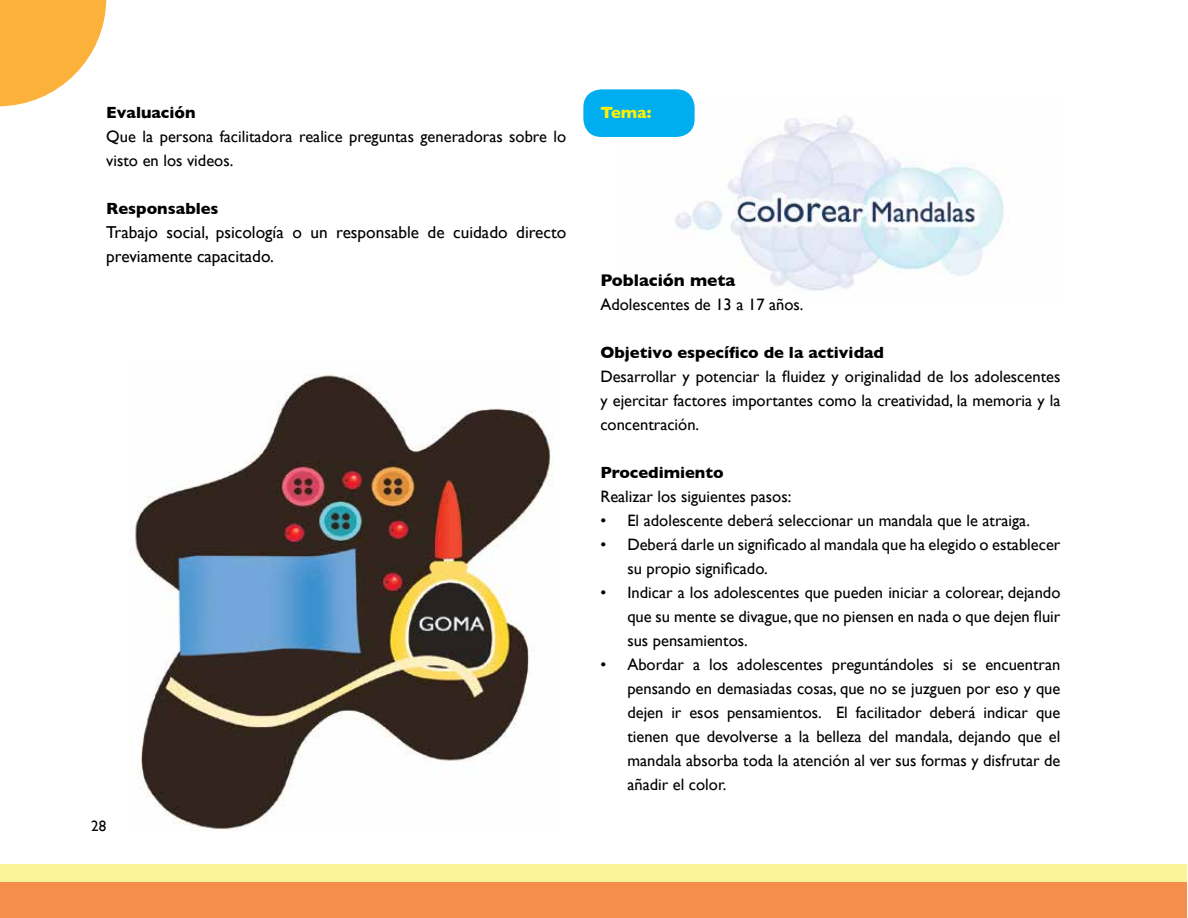
<style>
.page{position:relative;width:1188px;height:918px;background:#fff}
.page>*{position:absolute;margin:0;border:0;box-sizing:border-box;transform-origin:0 0}
.t1{font:17.25px/24px "Gill Sans";color:#000}
.t2{font:700 17.25px "Gill Sans";color:#000}
.t3{font:16.5px/24px "Gill Sans";color:#000;text-align:justify}
.t4{font:700 16.5px "Gill Sans";color:#000}
.t5{font:700 16.5px "Gill Sans";color:#fff200}
.t6{font:15px "Gill Sans";color:#000}
</style>
<div class="page">
<div style="left:0;top:864px;width:1187px;height:54px;background:#fdf49a"></div>
<div style="left:0;top:883px;width:1187px;height:35px;background:#f68e4b"></div>
<svg style="left:0;top:0;width:106px;height:106px"></svg>
<img style="left:675px;top:116px;width:329px;height:175px">
<div style="left:583px;top:89px;width:112px;height:48px;background:#00aeef;border-radius:18px"></div>
<img style="left:130px;top:375px;width:423px;height:455px">
<p class="t4" style="left:106px;top:99px;width:91px">Evaluación</p>
<p class="t3" style="left:106px;top:124px;width:462px">Que la persona facilitadora realice preguntas generadoras sobre lo visto en los videos.</p>
<p class="t4" style="left:106px;top:195px;width:114px">Responsables</p>
<p class="t1" style="left:106px;top:220px;width:462px">Trabajo social, psicología o un responsable de cuidado directo previamente capacitado.</p>
<p class="t6" style="left:91px;top:817px;width:17px">28</p>
<p class="t5" style="left:600px;top:99px;width:52px">Tema:</p>
<p class="t2" style="left:600px;top:266px;width:137px">Población meta</p>
<p class="t3" style="left:600px;top:292px;width:205px">Adolescentes de 13 a 17 años.</p>
<p class="t4" style="left:600px;top:339px;width:285px">Objetivo específico de la actividad</p>
<p class="t3" style="left:600px;top:364px;width:462px">Desarrollar y potenciar la fluidez y originalidad de los adolescentes y ejercitar factores importantes como la creatividad, la memoria y la concentración.</p>
<p class="t4" style="left:600px;top:459px;width:125px">Procedimiento</p>
<p class="t3" style="left:600px;top:484px;width:192px">Realizar los siguientes pasos:</p>
<p class="t3" style="left:600px;top:508px;width:431px">• El adolescente deberá seleccionar un mandala que le atraiga.</p>
<p class="t3" style="left:627px;top:532px;width:435px;text-indent:-27px">• Deberá darle un significado al mandala que ha elegido o establecer su propio significado.</p>
<p class="t3" style="left:627px;top:580px;width:435px;text-indent:-27px">• Indicar a los adolescentes que pueden iniciar a colorear, dejando que su mente se divague, que no piensen en nada o que dejen fluir sus pensamientos.</p>
<p class="t3" style="left:627px;top:652px;width:435px;text-indent:-27px">• Abordar a los adolescentes preguntándoles si se encuentran pensando en demasiadas cosas, que no se juzguen por eso y que dejen ir esos pensamientos. El facilitador deberá indicar que tienen que devolverse a la belleza del mandala, dejando que el mandala absorba toda la atención al ver sus formas y disfrutar de añadir el color.</p>
</div>
